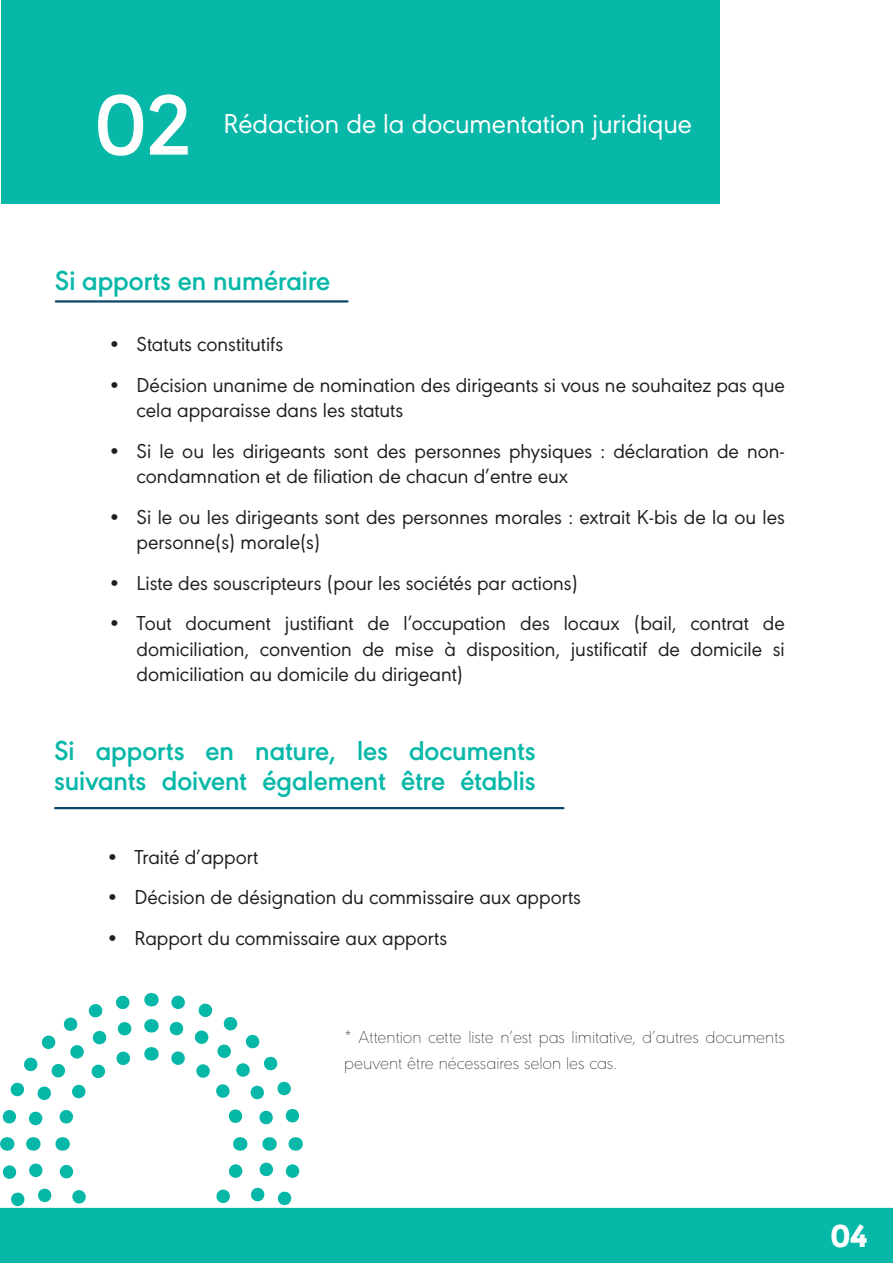
<style>
.page{position:relative;width:893px;height:1263px;background:#fff}
.page>*{position:absolute;margin:0;border:0;box-sizing:border-box;transform-origin:0 0}
.t1{font:600 88.5px "URW Geometric";color:#fff}
.t2{font:800 33px "URW Geometric";color:#fff}
.t3{font:600 28.5px "URW Geometric";color:#07b7a8}
.t4{font:28.5px "URW Geometric";color:#fff}
.t5{font:21px/25.5px "URW Geometric";color:#231f20}
.t6{font:100 18px/25.5px "URW Geometric";color:#231f20}
</style>
<div class="page">
<div style="left:1px;top:0;width:718px;height:203px;background:#07b7a8"></div>
<div style="left:309px;top:1208px;width:584px;height:55px;background:#07b7a8"></div>
<hr style="left:56px;top:300px;width:292px;height:3px;background:#07466b">
<svg style="left:0;top:993px;width:309px;height:270px"></svg>
<hr style="left:55px;top:807px;width:508px;height:2px;background:#07466b">
<p class="t1" style="left:95px;top:59px;width:96px">02</p>
<p class="t4" style="left:224px;top:103px;width:470px">Rédaction de la documentation juridique</p>
<p class="t3" style="left:55px;top:259px;width:277px">Si apports en numéraire</p>
<p class="t5" style="left:110px;top:330px;width:175px">• Statuts constitutifs</p>
<p class="t5" style="left:137px;top:370px;width:650px;text-indent:-27px">• Décision unanime de nomination des dirigeants si vous ne souhaitez pas que cela apparaisse dans les statuts</p>
<p class="t5" style="left:137px;top:436px;width:650px;text-indent:-27px">• Si le ou les dirigeants sont des personnes physiques : déclaration de non&shy;condamnation et de filiation de chacun d’entre eux</p>
<p class="t5" style="left:137px;top:502px;width:650px;text-indent:-27px">• Si le ou les dirigeants sont des personnes morales : extrait K-bis de la ou les personne(s) morale(s)</p>
<p class="t5" style="left:110px;top:568px;width:470px">• Liste des souscripteurs (pour les sociétés par actions)</p>
<p class="t5" style="left:137px;top:609px;width:650px;text-align:justify;text-indent:-27px">• Tout document justifiant de l’occupation des locaux (bail, contrat de domiciliation, convention de mise à disposition, justificatif de domicile si domiciliation au domicile du dirigeant)</p>
<p class="t3" style="left:54px;top:729px;width:483px">Si apports en nature, les documents</p>
<p class="t3" style="left:54px;top:759px;width:483px">suivants doivent également être établis</p>
<p class="t5" style="left:107px;top:843px;width:152px">• Traité d’apport</p>
<p class="t5" style="left:107px;top:883px;width:475px">• Décision de désignation du commissaire aux apports</p>
<p class="t5" style="left:107px;top:924px;width:341px">• Rapport du commissaire aux apports</p>
<p class="t6" style="left:344px;top:1023px;width:442px">* Attention cette liste n’est pas limitative, d’autres documents peuvent être nécessaires selon les cas.</p>
<p class="t2" style="left:831px;top:1211px;width:38px">04</p>
</div>
